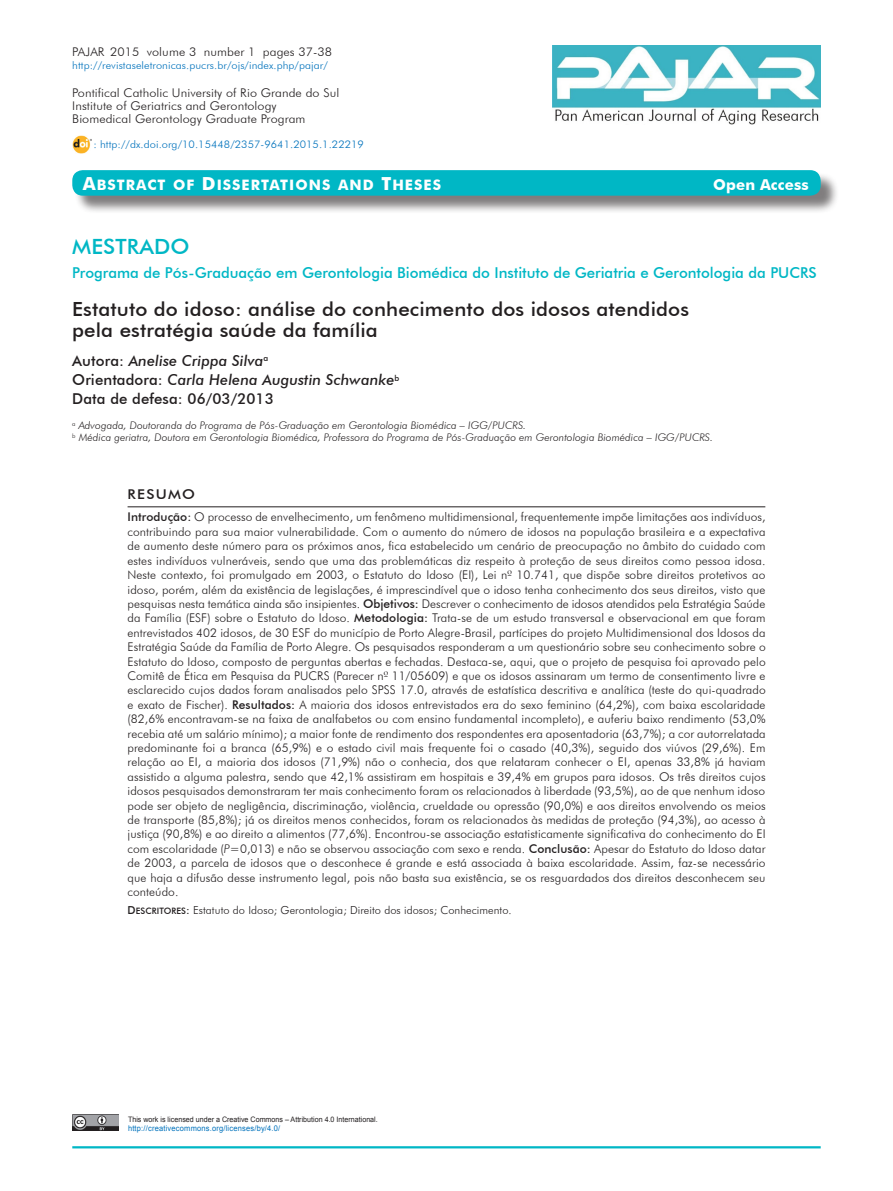
<style>
.page{position:relative;width:893px;height:1191px;background:#fff}
.page>*{position:absolute;margin:0;border:0;box-sizing:border-box;transform-origin:0 0}
.t1{font:500 21px "Futura BT";letter-spacing:.005em;color:#00b7c5;scale:1.05 1}
.t2{font:500 19.5px/21px "Futura BT";letter-spacing:.005em;color:#231f20;scale:1.05 1}
.t3{font:italic 500 15px/19.4px "Futura BT";letter-spacing:.005em;color:#231f20}
.t4{font:500 15px "Futura BT";color:#00b7c5}
.t5{font:700 15px "Futura BT";letter-spacing:.005em;color:#fff}
.t6{font:14.4px "Futura BT Bold SC800";letter-spacing:.07em;color:#fff}
.t7{font:500 13.5px "Futura BT";letter-spacing:.085em;color:#231f20;scale:1.1 1}
.t8{font:300 12px/14.4px "Futura BT";letter-spacing:.005em;color:#231f20;text-align:justify}
.t9{font:300 12px/12.8px "Futura BT";letter-spacing:.005em;color:#231f20;scale:1.05 1}
.t10{font:300 10.95px "Futura BT";letter-spacing:.005em;color:#231f20}
.t11{font:italic 300 10.5px/12px "Futura BT";letter-spacing:.005em;color:#231f20}
.t12{font:300 10.5px "Futura BT";letter-spacing:.005em;color:#0072bc;scale:1.05 1}
.t13{font:7.8px "Arial";letter-spacing:.025em;color:#0072bc;scale:.95 1}
.t14{font:7.5px "Arial";color:#231f20;scale:.95 1}
.s1{font-size:18px}
.s2{font-style:normal}
.s3{font-weight:500}
.s4{font-family:"Goudy Old Style BT";font-weight:400}
.s5{font-style:italic}
.s6{font-family:"Futura BT Medium SC800";font-weight:400}
.s7{font-family:"Futura BT Medium SC800";font-weight:400;font-size:8.85px}
</style>
<div class="page">
<hr style="left:72px;top:1146px;width:749px;height:2px;background:#00b7c5">
<img style="left:72px;top:1114px;width:47px;height:16px">
<img style="left:73px;top:136px;width:19px;height:17px">
<hr style="left:128px;top:506px;width:637px;height:1px;background:#231f20">
<img style="left:552px;top:46px;width:269px;height:79px">
<div style="left:75px;top:172px;width:764px;height:42px;background:#231f20;opacity:.58"></div>
<div style="left:72px;top:170px;width:749px;height:26px;background:#00b7c5;border-radius:10px"></div>
<p class="t9" style="left:72px;top:45px;width:249px">Pajar 2015 volume 3 number 1 pages 37-38</p>
<p class="t12" style="left:72px;top:59px;width:245px">http://revistaseletronicas.pucrs.br/ojs/index.php/pajar/</p>
<p class="t9" style="left:72px;top:87px;width:256px">Pontifical Catholic University of Rio Grande do Sul<br>Institute of Geriatrics and Gerontology<br>Biomedical Gerontology Graduate Program</p>
<p class="t12" style="left:93px;top:138px;width:259px">: http://dx.doi.org/10.15448/2357-9641.2015.1.22219</p>
<p class="t6" style="left:83px;top:176px;width:360px"><span class="s1">A</span>BSTRACT OF <span class="s1">D</span>ISSERTATIONS AND <span class="s1">T</span>HESES</p>
<p class="t5" style="left:713px;top:175px;width:97px">Open Access</p>
<h1 class="t1" style="left:72px;top:234px;width:113px">MEStrado</h1>
<p class="t4" style="left:72px;top:264px;width:746px">Programa de Pós-Graduação em Gerontologia Biomédica do Instituto de Geriatria e Gerontologia da PUCRS</p>
<h2 class="t2" style="left:72px;top:298px;width:589px">Estatuto do idoso: análise do conhecimento dos idosos atendidos pela estratégia saúde da família</h2>
<p class="t3" style="left:72px;top:350px;width:329px"><span class="s2">Autora:</span> Anelise Crippa Silva<sup>a<br></sup><span class="s2">Orientadora:</span> Carla Helena Augustin Schwanke<sup>b<br></sup><span class="s2">Data de defesa: 06/03/2013</span></p>
<p class="t11" style="left:72px;top:419px;width:642px"><sup>a</sup> Advogada, Doutoranda do Programa de Pós-Graduação em Gerontologia Biomédica – IGG/PUCRS.<br><sup>b</sup> Médica geriatra, Doutora em Gerontologia Biomédica, Professora do Programa de Pós-Graduação em Gerontologia Biomédica – IGG/PUCRS.</p>
<p class="t7" style="left:128px;top:486px;width:61px">RESUMO</p>
<p class="t8" style="left:128px;top:510px;width:640px"><span class="s3">Introdução:</span> O processo de envelhecimento, um fenômeno multidimensional, frequentemente impõe limitações aos indivíduos, contribuindo para sua maior vulnerabilidade. Com o aumento do número de idosos na população brasileira e a expectativa de aumento deste número para os próximos anos, fica estabelecido um cenário de preocupação no âmbito do cuidado com estes indivíduos vulneráveis, sendo que uma das problemáticas diz respeito à proteção de seus direitos como pessoa idosa.<br>Neste contexto, foi promulgado em 2003, o Estatuto do Idoso (EI), Lei n<span class="s4">º</span> 10.741, que dispõe sobre direitos protetivos ao idoso, porém, além da existência de legislações, é imprescindível que o idoso tenha conhecimento dos seus direitos, visto que pesquisas nesta temática ainda são insipientes. <span class="s3">Objetivos:</span> Descrever o conhecimento de idosos atendidos pela Estratégia Saúde da Família (ESF) sobre o Estatuto do Idoso. <span class="s3">Metodologia:</span> Trata-se de um estudo transversal e observacional em que foram entrevistados 402 idosos, de 30 ESF do município de Porto Alegre-Brasil, partícipes do projeto Multidimensional dos Idosos da Estratégia Saúde da Família de Porto Alegre. Os pesquisados responderam a um questionário sobre seu conhecimento sobre o Estatuto do Idoso, composto de perguntas abertas e fechadas. Destaca-se, aqui, que o projeto de pesquisa foi aprovado pelo Comitê de Ética em Pesquisa da PUCRS (Parecer n<span class="s4">º</span> 11/05609) e que os idosos assinaram um termo de consentimento livre e esclarecido cujos dados foram analisados pelo SPSS 17.0, através de estatística descritiva e analítica (teste do qui-quadrado e exato de Fischer). <span class="s3">Resultados:</span> A maioria dos idosos entrevistados era do sexo feminino (64,2%), com baixa escolaridade (82,6% encontravam-se na faixa de analfabetos ou com ensino fundamental incompleto), e auferiu baixo rendimento (53,0% recebia até um salário mínimo); a maior fonte de rendimento dos respondentes era aposentadoria (63,7%); a cor autorrelatada predominante foi a branca (65,9%) e o estado civil mais frequente foi o casado (40,3%), seguido dos viúvos (29,6%). Em relação ao EI, a maioria dos idosos (71,9%) não o conhecia, dos que relataram conhecer o EI, apenas 33,8% já haviam assistido a alguma palestra, sendo que 42,1% assistiram em hospitais e 39,4% em grupos para idosos. Os três direitos cujos idosos pesquisados demonstraram ter mais conhecimento foram os relacionados à liberdade (93,5%), ao de que nenhum idoso pode ser objeto de negligência, discriminação, violência, crueldade ou opressão (90,0%) e aos direitos envolvendo os meios de transporte (85,8%); já os direitos menos conhecidos, foram os relacionados às medidas de proteção (94,3%), ao acesso à justiça (90,8%) e ao direito a alimentos (77,6%). Encontrou-se associação estatisticamente significativa do conhecimento do EI com escolaridade (<span class="s5">P</span>=0,013) e não se observou associação com sexo e renda. <span class="s3">Conclusão:</span> Apesar do Estatuto do Idoso datar de 2003, a parcela de idosos que o desconhece é grande e está associada à baixa escolaridade. Assim, faz-se necessário que haja a difusão desse instrumento legal, pois não basta sua existência, se os resguardados dos direitos desconhecem seu conteúdo.</p>
<p class="t10" style="left:128px;top:904px;width:386px"><span class="s6">D</span><span class="s7">ESCRITORES</span><span class="s6">:</span> Estatuto do Idoso; Gerontologia; Direito dos idosos; Conhecimento.</p>
<p class="t14" style="left:128px;top:1114px;width:264px">This work is licensed under a Creative Commons – Attribution 4.0 International.</p>
<p class="t13" style="left:128px;top:1123px;width:162px">http://creativecommons.org/licenses/by/4.0/</p>
</div>
